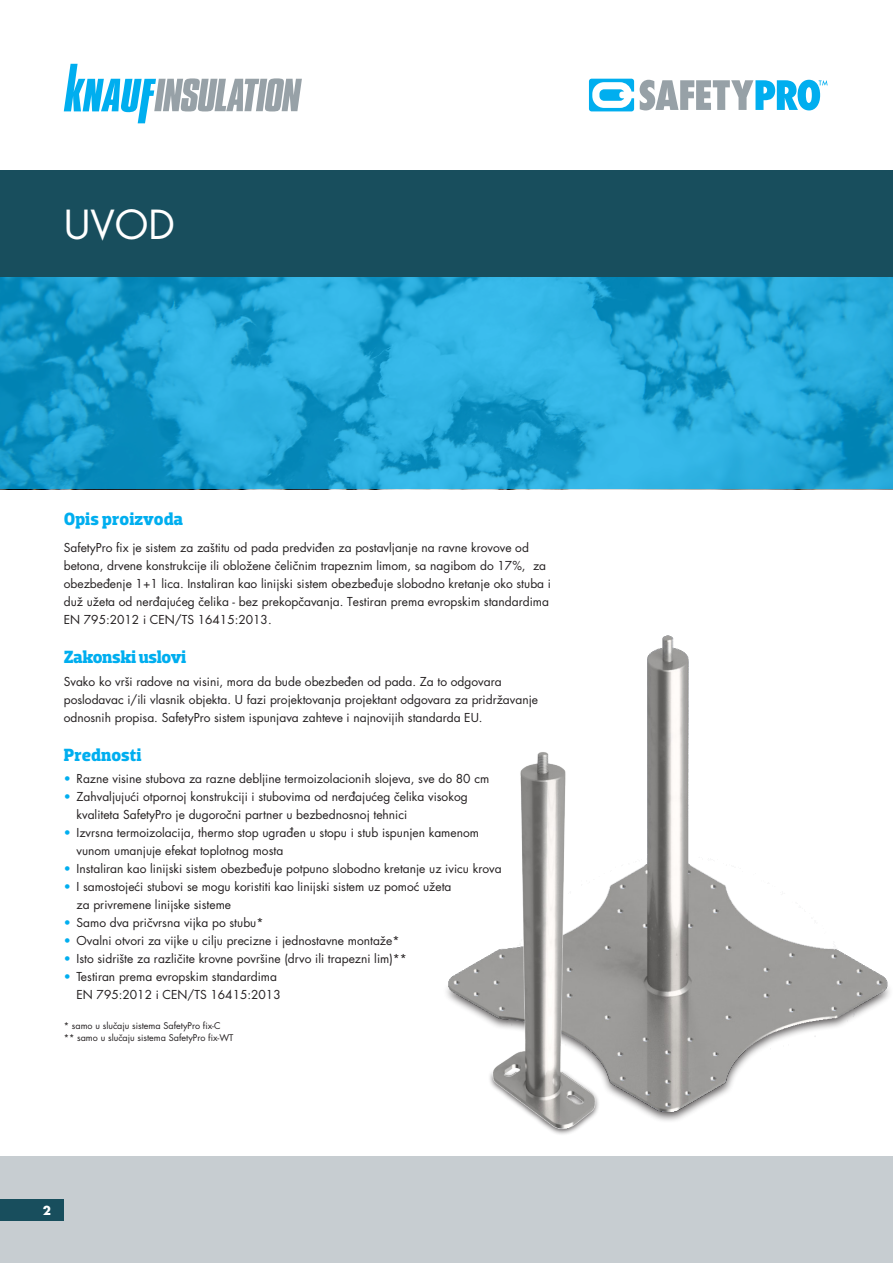
<style>
.page{position:relative;width:893px;height:1263px;background:#fff}
.page>*{position:absolute;margin:0;border:0;box-sizing:border-box;transform-origin:0 0}
.t1{font:39px "Futura Std";color:#fff}
._1_intro_13pt_orange{font:700 18px "Dobra Slab";color:#00aeef}
._1_intro_13pt_orange-2{font:700 18px "Dobra Slab";letter-spacing:-.02em;color:#00aeef}
._1_intro_13pt_orange-3{font:12px/18px "Futura KNAUF";color:#231f20}
.t2{font:700 12px "Futura KNAUF";color:#fff}
._1_intro_13pt_orange-4{font:9px "Futura KNAUF";color:#231f20}
.s1{color:#00aeef}
</style>
<div class="page">
<div style="left:0;top:1157px;width:893px;height:106px;background:#c7cdd1"></div>
<div style="left:0;top:1199px;width:64px;height:21px;background:#184e5d"></div>
<svg style="left:0;top:276px;width:893px;height:213px;background:#21a3d4"></svg>
<div style="left:0;top:170px;width:893px;height:106px;background:#184e5d"></div>
<img style="left:647px;top:635px;width:243px;height:486px">
<img style="left:446px;top:742px;width:222px;height:393px">
<svg style="left:640px;top:80px;width:188px;height:30px"></svg>
<svg style="left:589px;top:79px;width:45px;height:32px"></svg>
<svg style="left:64px;top:64px;width:238px;height:59px"></svg>
<p class="t1" style="left:64px;top:200px;width:113px">UVOD</p>
<p class="_1_intro_13pt_orange" style="left:64px;top:508px;width:121px">Opis proizvoda</p>
<p class="_1_intro_13pt_orange-3" style="left:64px;top:538px;width:489px">SafetyPro fix je sistem za zaštitu od pada predviđen za postavljanje na ravne krovove od betona, drvene konstrukcije ili obložene čeličnim trapeznim limom, sa nagibom do 17%, za obezbeđenje 1+1 lica. Instaliran kao linijski sistem obezbeđuje slobodno kretanje oko stuba i duž užeta od nerđajućeg čelika - bez prekopčavanja. Testiran prema evropskim standardima EN 795:2012 i CEN/TS 16415:2013.</p>
<p class="_1_intro_13pt_orange-2" style="left:64px;top:647px;width:124px">Zakonski uslovi</p>
<p class="_1_intro_13pt_orange-3" style="left:64px;top:672px;width:476px">Svako ko vrši radove na visini, mora da bude obezbeđen od pada. Za to odgovara poslodavac i/ili vlasnik objekta. U fazi projektovanja projektant odgovara za pridržavanje odnosnih propisa. SafetyPro sistem ispunjava zahteve i najnovijih standarda EU.</p>
<p class="_1_intro_13pt_orange" style="left:64px;top:744px;width:79px">Prednosti</p>
<p class="_1_intro_13pt_orange-3" style="left:64px;top:770px;width:427px"><span class="s1">•</span> Razne visine stubova za razne debljine termoizolacionih slojeva, sve do 80 cm</p>
<p class="_1_intro_13pt_orange-3" style="left:77px;top:788px;width:393px;text-indent:-13px"><span class="s1">•</span> Zahvaljujući otpornoj konstrukciji i stubovima od nerđajućeg čelika visokog kvaliteta SafetyPro je dugoročni partner u bezbednosnoj tehnici</p>
<p class="_1_intro_13pt_orange-3" style="left:77px;top:824px;width:404px;text-indent:-13px"><span class="s1">•</span> Izvrsna termoizolacija, thermo stop ugrađen u stopu i stub ispunjen kamenom vunom umanjuje efekat toplotnog mosta</p>
<p class="_1_intro_13pt_orange-3" style="left:64px;top:860px;width:439px"><span class="s1">•</span> Instaliran kao linijski sistem obezbeđuje potpuno slobodno kretanje uz ivicu krova</p>
<p class="_1_intro_13pt_orange-3" style="left:77px;top:878px;width:377px;text-indent:-13px"><span class="s1">•</span> I samostojeći stubovi se mogu koristiti kao linijski sistem uz pomoć užeta za privremene linijske sisteme</p>
<p class="_1_intro_13pt_orange-3" style="left:64px;top:914px;width:201px"><span class="s1">•</span> Samo dva pričvrsna vijka po stubu*</p>
<p class="_1_intro_13pt_orange-3" style="left:64px;top:932px;width:337px"><span class="s1">•</span> Ovalni otvori za vijke u cilju precizne i jednostavne montaže*</p>
<p class="_1_intro_13pt_orange-3" style="left:64px;top:950px;width:345px"><span class="s1">•</span> Isto sidrište za različite krovne površine (drvo ili trapezni lim)**</p>
<p class="_1_intro_13pt_orange-3" style="left:77px;top:968px;width:206px;text-indent:-13px"><span class="s1">•</span> Testiran prema evropskim standardima<br>EN 795:2012 i CEN/TS 16415:2013</p>
<p class="_1_intro_13pt_orange-4" style="left:64px;top:1020px;width:158px">* samo u slučaju sistema SafetyPro fix-C</p>
<p class="_1_intro_13pt_orange-4" style="left:64px;top:1032px;width:171px">** samo u slučaju sistema SafetyPro fix-WT</p>
<p class="t2" style="left:43px;top:1202px;width:10px">2</p>
</div>
